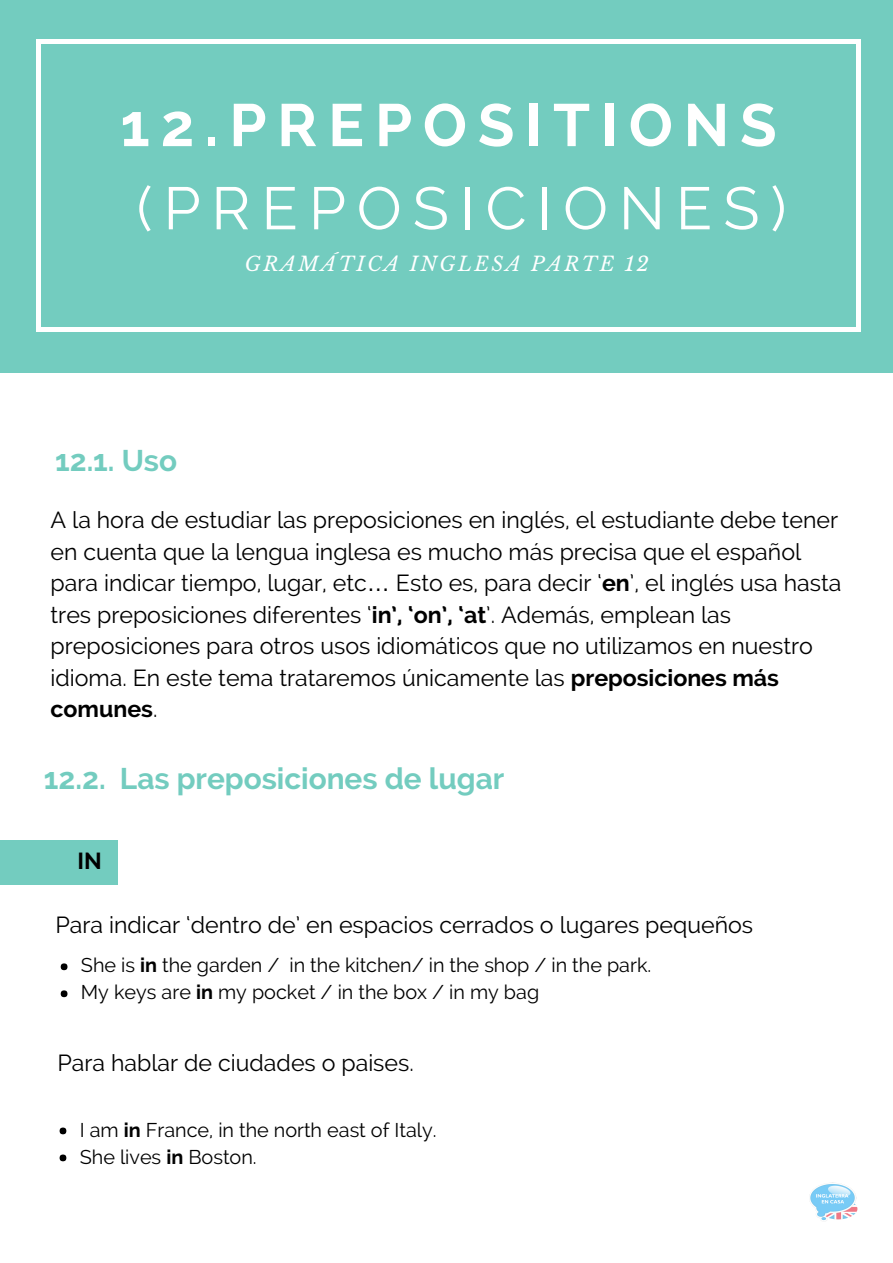
<style>
.page{position:relative;width:893px;height:1263px;background:#fff}
.page>*{position:absolute;margin:0;border:0;box-sizing:border-box;transform-origin:0 0}
.t1{font:700 59.7px "Raleway";letter-spacing:.18em;color:#fff}
.t2{font:59.7px "Raleway";letter-spacing:.18em;color:#fff}
.t3{font:700 29.7px "Raleway";color:#73ccbf}
.t4{font:23.1px/31.5px "Raleway";color:#000}
.t5{font:700 23.1px "Raleway";color:#000}
.t6{font:italic 19.95px "Libre Baskerville";letter-spacing:.12em;color:#fff}
.t7{font:19.8px/27px "Raleway";color:#000}
.s1{font-family:"Liberation Sans"}
.s2{font-weight:700}
</style>
<div class="page">
<div style="left:0;top:0;width:892px;height:372px;background:#73ccbf"></div>
<svg style="left:856px;top:327px;width:5px;height:4px"></svg>
<div style="left:36px;top:44px;width:5px;height:283px;background:#fff"></div>
<svg style="left:36px;top:327px;width:5px;height:4px"></svg>
<div style="left:856px;top:44px;width:5px;height:283px;background:#fff"></div>
<hr style="left:41px;top:327px;width:815px;height:4px;background:#fff">
<svg style="left:856px;top:40px;width:5px;height:4px"></svg>
<svg style="left:36px;top:40px;width:5px;height:4px"></svg>
<hr style="left:41px;top:40px;width:815px;height:4px;background:#fff">
<img style="left:810px;top:1182px;width:48px;height:39px">
<div style="left:0;top:840px;width:118px;height:45px;background:#73ccbf"></div>
<div style="left:61px;top:963px;width:6px;height:7px;background:#000;border-radius:50%"></div>
<div style="left:61px;top:990px;width:6px;height:7px;background:#000;border-radius:50%"></div>
<div style="left:60px;top:1127px;width:6px;height:7px;background:#000;border-radius:50%"></div>
<div style="left:60px;top:1154px;width:6px;height:7px;background:#000;border-radius:50%"></div>
<h1 class="t1" style="left:120px;top:90px;width:658px">12.PREPOSITIONS</h1>
<h1 class="t2" style="left:137px;top:173px;width:651px">(PREPOSICIONES)</h1>
<p class="t6" style="left:245px;top:252px;width:405px">GRAMÁTICA INGLESA PARTE 12</p>
<p class="t3" style="left:55px;top:443px;width:123px">12.1. Uso</p>
<p class="t4" style="left:51px;top:504px;width:792px">A la hora de estudiar las preposiciones en inglés, el estudiante debe tener en cuenta que la lengua inglesa es mucho más precisa que el español para indicar tiempo, lugar, etc<span class="s1">…</span> Esto es, para decir ‘<span class="s2">en</span>’, el inglés usa hasta tres preposiciones diferentes ‘<span class="s2">in’, ‘on’, ‘at</span>’. Además, emplean las preposiciones para otros usos idiomáticos que no utilizamos en nuestro idioma. En este tema trataremos únicamente las <span class="s2">preposiciones más comunes</span>.</p>
<p class="t3" style="left:44px;top:761px;width:462px">12.2. Las preposiciones de lugar</p>
<p class="t5" style="left:78px;top:847px;width:26px">IN</p>
<p class="t4" style="left:55px;top:909px;width:699px">Para indicar ‘dentro de’ en espacios cerrados o lugares pequeños</p>
<p class="t7" style="left:81px;top:952px;width:572px">She is <span class="s2">in</span> the garden / in the kitchen/ in the shop / in the park.<br>My keys are <span class="s2">in</span> my pocket / in the box / in my bag</p>
<p class="t4" style="left:57px;top:1047px;width:358px">Para hablar de ciudades o paises.</p>
<p class="t7" style="left:80px;top:1116px;width:358px">I am <span class="s2">in</span> France, in the north east of Italy.<br>She lives <span class="s2">in</span> Boston.</p>
</div>
